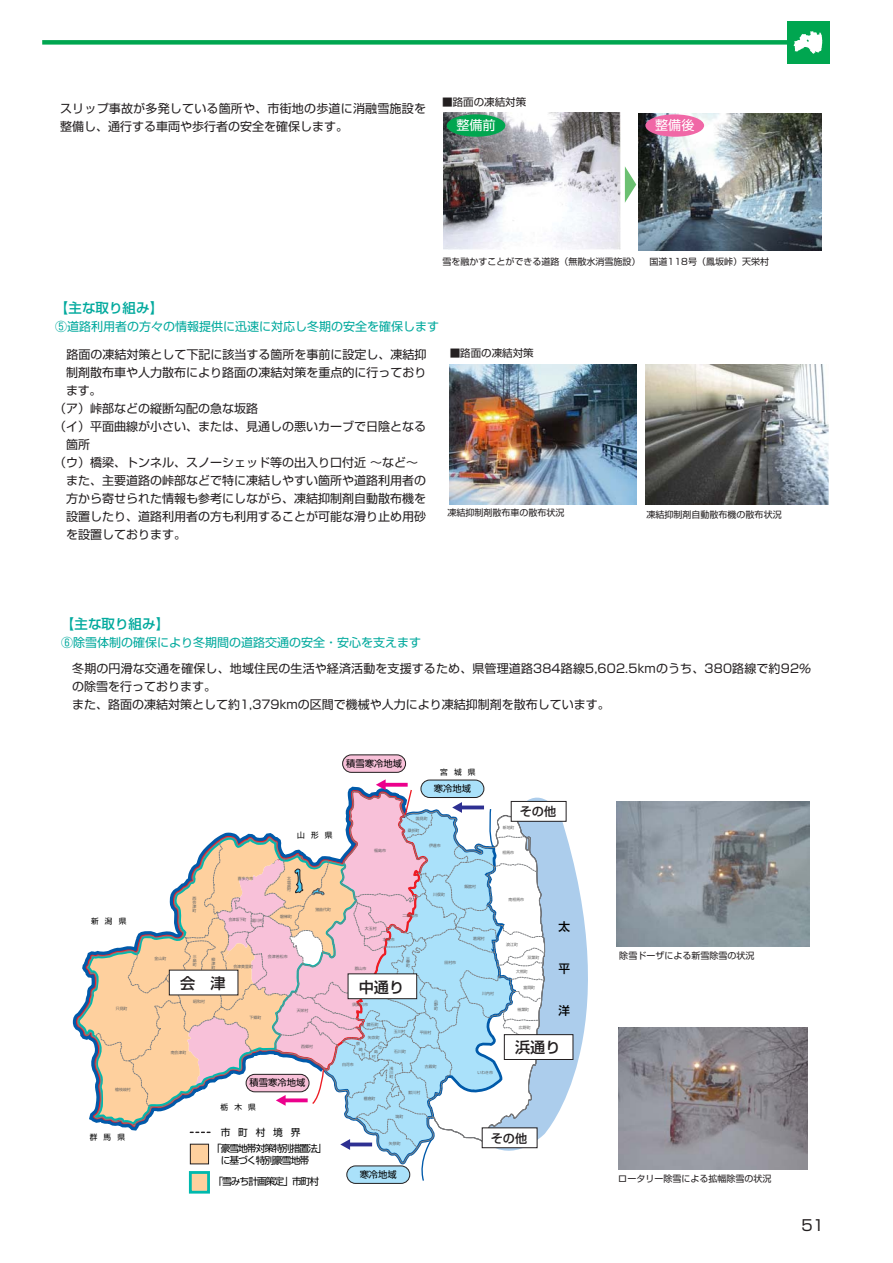
<style>
.page{position:relative;width:893px;height:1263px;background:#fff}
.page>*{position:absolute;margin:0;border:0;box-sizing:border-box;transform-origin:0 0}
.t1{font:500 15.15px "Shin Go";color:#231f20}
.t2{font:15px "Shin Go";color:#231f20}
.t3{font:500 13.5px "Shin Go";color:#00a99d}
.t4{font:13.05px "Shin Go";color:#fff}
.t5{font:500 12.15px "Shin Go";color:#231f20}
.t6{font:12px/18px "Shin Go";color:#231f20}
.t7{font:12px "Shin Go";color:#00a99d}
.t8{font:500 11.7px "Shin Go";color:#000}
.t9{font:10.5px "Shin Go";color:#231f20}
.t10{font:9.75px/16px "Shin Go";letter-spacing:-.1em;color:#000}
.t11{font:9.3px "Shin Go";color:#000}
.t12{font:9px "Shin Go";color:#231f20}
.t13{font:7.65px "Shin Go";color:#000}
.t14{font:3.9px/3.9px "Shin Go";color:#666;text-align:justify}
.t15{font:3.9px "Shin Go";color:#666;scale:.9 1}
.t16{font:3.6px "Shin Go";color:#666;scale:1.11 1}
.s1{color:#00a99d}
</style>
<div class="page">
<div style="left:42px;top:40px;width:764px;height:5px;background:#00a650"></div>
<div style="left:786px;top:21px;width:43px;height:43px;background:#00a650"></div>
<svg style="left:793px;top:31px;width:29px;height:23px"></svg>
<svg style="left:545px;top:799px;width:86px;height:334px"></svg>
<div style="left:346px;top:1166px;width:64px;height:18px;border:1px solid #231f20;border-radius:9px"></div>
<div style="left:342px;top:755px;width:63px;height:17px;background:#f8c1d9;border-radius:9px"></div>
<div style="left:342px;top:755px;width:64px;height:18px;border:1px solid #231f20;border-radius:9px"></div>
<div style="left:190px;top:1172px;width:18px;height:20px;background:#fed09e"></div>
<div style="left:189px;top:1171px;width:21px;height:23px;border:3px solid #00b9ad"></div>
<svg style="left:346px;top:779px;width:139px;height:403px"></svg>
<svg style="left:76px;top:791px;width:469px;height:374px"></svg>
<svg style="left:94px;top:812px;width:451px;height:336px"></svg>
<div style="left:169px;top:970px;width:69px;height:25px;background:#fff"></div>
<div style="left:348px;top:974px;width:68px;height:25px;background:#fff"></div>
<div style="left:347px;top:973px;width:70px;height:26px;border:1px solid #231f20"></div>
<div style="left:504px;top:1035px;width:69px;height:24px;background:#fff"></div>
<div style="left:504px;top:1034px;width:69px;height:26px;border:1px solid #231f20"></div>
<div style="left:511px;top:801px;width:55px;height:20px;background:#fff"></div>
<div style="left:511px;top:801px;width:55px;height:21px;border:1px solid #231f20"></div>
<div style="left:482px;top:1128px;width:55px;height:20px;background:#fff"></div>
<div style="left:482px;top:1128px;width:55px;height:20px;border:1px solid #231f20"></div>
<img style="left:616px;top:802px;width:193px;height:145px">
<img style="left:618px;top:1027px;width:189px;height:142px">
<img style="left:449px;top:365px;width:187px;height:139px">
<img style="left:645px;top:365px;width:181px;height:139px">
<img style="left:443px;top:113px;width:177px;height:136px">
<img style="left:639px;top:114px;width:182px;height:136px">
<div style="left:446px;top:114px;width:59px;height:23px;background:#00a650;border-radius:50%"></div>
<div style="left:645px;top:114px;width:59px;height:23px;background:#f067a6;border-radius:50%"></div>
<svg style="left:625px;top:166px;width:11px;height:37px"></svg>
<p class="t6" style="left:60px;top:101px;width:367px">スリップ事故が多発している箇所や、市街地の歩道に消融雪施設を整備し、通行する車両や歩行者の安全を確保します。</p>
<p class="t9" style="left:442px;top:98px;width:85px">■路面の凍結対策</p>
<p class="t4" style="left:456px;top:120px;width:41px">整備前</p>
<p class="t4" style="left:655px;top:120px;width:41px">整備後</p>
<p class="t12" style="left:442px;top:258px;width:328px">雪を融かすことができる道路（無散水消雪施設）　国道118号（鳳坂峠）天栄村</p>
<p class="t3" style="left:55px;top:303px;width:109px">【主な取り組み】</p>
<p class="t7" style="left:55px;top:322px;width:385px">⑤道路利用者の方々の情報提供に迅速に対応し冬期の安全を確保します</p>
<p class="t6" style="left:54px;top:347px;width:374px">　路面の凍結対策として下記に該当する箇所を事前に設定し、凍結抑</p>
<p class="t6" style="left:66px;top:365px;width:362px">制剤散布車や人力散布により路面の凍結対策を重点的に行っており</p>
<p class="t6" style="left:66px;top:383px;width:37px">ます。</p>
<p class="t6" style="left:54px;top:401px;width:206px">（ア）峠部などの縦断勾配の急な坂路</p>
<p class="t6" style="left:54px;top:419px;width:373px">（イ）平面曲線が小さい、または、見通しの悪いカーブで日陰となる</p>
<p class="t6" style="left:66px;top:437px;width:25px">箇所</p>
<p class="t6" style="left:54px;top:455px;width:365px">（ウ）橋梁、トンネル、スノーシェッド等の出入り口付近 ～など～</p>
<p class="t6" style="left:54px;top:473px;width:373px">　また、主要道路の峠部などで特に凍結しやすい箇所や道路利用者の</p>
<p class="t6" style="left:66px;top:491px;width:361px">方から寄せられた情報も参考にしながら、凍結抑制剤自動散布機を</p>
<p class="t6" style="left:66px;top:509px;width:361px">設置したり、道路利用者の方も利用することが可能な滑り止め用砂</p>
<p class="t6" style="left:66px;top:527px;width:122px">を設置しております。</p>
<p class="t9" style="left:449px;top:349px;width:85px">■路面の凍結対策</p>
<p class="t12" style="left:447px;top:510px;width:119px">凍結抑制剤散布車の散布状況</p>
<p class="t12" style="left:646px;top:511px;width:137px">凍結抑制剤自動散布機の散布状況</p>
<p class="t3" style="left:61px;top:619px;width:109px">【主な取り組み】</p>
<p class="t6" style="left:60px;top:631px;width:752px;line-height:25.5px"><span class="s1">⑥除雪体制の確保により冬期間の道路交通の安全・安心を支えます<br></span>　冬期の円滑な交通を確保し、地域住民の生活や経済活動を支援するため、県管理道路384路線5,602.5kmのうち、380路線で約92％</p>
<p class="t6" style="left:60px;top:679px;width:551px;text-indent:12px">の除雪を行っております。<br>　また、路面の凍結対策として約1,379kmの区間で機械や人力により凍結抑制剤を散布しています。</p>
<p class="t11" style="left:346px;top:760px;width:57px">積雪寒冷地域</p>
<p class="t13" style="left:440px;top:769px;width:37px">宮　城　県</p>
<p class="t11" style="left:434px;top:785px;width:39px">寒冷地域</p>
<p class="t13" style="left:297px;top:832px;width:37px">山　形　県</p>
<p class="t14" style="left:374px;top:849px;width:13px">福島市</p>
<p class="t14" style="left:416px;top:817px;width:13px">国見町</p>
<p class="t14" style="left:408px;top:829px;width:13px">桑折町</p>
<p class="t14" style="left:429px;top:844px;width:13px">伊達市</p>
<p class="t5" style="left:520px;top:807px;width:38px">その他</p>
<p class="t14" style="left:503px;top:826px;width:13px">新地町</p>
<p class="t14" style="left:502px;top:851px;width:13px">相馬市</p>
<p class="t13" style="left:91px;top:918px;width:37px">新　潟　県</p>
<p class="t14" style="left:116px;top:1007px;width:13px">只見町</p>
<p class="t14" style="left:115px;top:1088px;width:17px">檜枝岐村</p>
<p class="t14" style="left:192px;top:897px;width:5px">西会津町</p>
<p class="t14" style="left:238px;top:877px;width:17px">喜多方市</p>
<p class="t15" style="left:229px;top:918px;width:21px">会津坂下町</p>
<p class="t14" style="left:251px;top:919px;width:13px">湯川村</p>
<p class="t14" style="left:287px;top:877px;width:5px">北塩原村</p>
<p class="t14" style="left:280px;top:915px;width:13px">磐梯町</p>
<p class="t14" style="left:315px;top:908px;width:17px">猪苗代町</p>
<p class="t14" style="left:365px;top:927px;width:13px">大玉村</p>
<p class="t14" style="left:402px;top:914px;width:17px">二本松市</p>
<p class="t14" style="left:383px;top:938px;width:13px">本宮市</p>
<p class="t14" style="left:433px;top:893px;width:13px">川俣町</p>
<p class="t14" style="left:268px;top:955px;width:21px">会津若松市</p>
<p class="t14" style="left:154px;top:957px;width:13px">金山町</p>
<p class="t14" style="left:193px;top:955px;width:5px">三島町</p>
<p class="t14" style="left:211px;top:958px;width:5px">柳津町</p>
<p class="t14" style="left:233px;top:965px;width:21px">会津美里町</p>
<p class="t14" style="left:406px;top:957px;width:5px">三春町</p>
<p class="t14" style="left:444px;top:961px;width:13px">田村市</p>
<p class="t14" style="left:434px;top:1000px;width:5px">小野町</p>
<p class="t14" style="left:355px;top:967px;width:13px">郡山市</p>
<p class="t1" style="left:180px;top:977px;width:47px">会　津</p>
<p class="t1" style="left:359px;top:981px;width:47px">中通り</p>
<p class="t14" style="left:193px;top:1000px;width:13px">昭和村</p>
<p class="t14" style="left:352px;top:1003px;width:17px">須賀川市</p>
<p class="t14" style="left:297px;top:1009px;width:13px">天栄村</p>
<p class="t14" style="left:171px;top:1051px;width:17px">南会津町</p>
<p class="t14" style="left:249px;top:1016px;width:13px">下郷町</p>
<p class="t14" style="left:301px;top:1045px;width:13px">西郷村</p>
<p class="t11" style="left:249px;top:1079px;width:57px">積雪寒冷地域</p>
<p class="t14" style="left:367px;top:1023px;width:13px">鏡石町</p>
<p class="t14" style="left:368px;top:1036px;width:13px">矢吹町</p>
<p class="t14" style="left:394px;top:1030px;width:13px">玉川村</p>
<p class="t14" style="left:419px;top:1031px;width:13px">平田村</p>
<p class="t14" style="left:425px;top:1065px;width:13px">古殿町</p>
<p class="t14" style="left:356px;top:1042px;width:5px">泉</p>
<p class="t14" style="left:359px;top:1048px;width:5px">崎</p>
<p class="t16" style="left:378px;top:1047px;width:5px">中</p>
<p class="t14" style="left:394px;top:1050px;width:13px">石川町</p>
<p class="t16" style="left:374px;top:1050px;width:5px">島</p>
<p class="t14" style="left:361px;top:1053px;width:5px">村</p>
<p class="t16" style="left:372px;top:1056px;width:5px">村</p>
<p class="t14" style="left:342px;top:1063px;width:13px">白河市</p>
<p class="t14" style="left:389px;top:1067px;width:5px">浅川町</p>
<p class="t14" style="left:408px;top:1091px;width:13px">鮫川村</p>
<p class="t14" style="left:464px;top:885px;width:13px">飯舘村</p>
<p class="t14" style="left:473px;top:937px;width:13px">葛尾村</p>
<p class="t14" style="left:482px;top:992px;width:13px">川内村</p>
<p class="t14" style="left:477px;top:1071px;width:17px">いわき市</p>
<p class="t14" style="left:508px;top:898px;width:17px">南相馬市</p>
<p class="t14" style="left:506px;top:943px;width:13px">浪江町</p>
<p class="t14" style="left:527px;top:956px;width:13px">双葉町</p>
<p class="t14" style="left:516px;top:970px;width:13px">大熊町</p>
<p class="t14" style="left:523px;top:986px;width:13px">富岡町</p>
<p class="t14" style="left:517px;top:1008px;width:13px">楢葉町</p>
<p class="t14" style="left:519px;top:1026px;width:13px">広野町</p>
<p class="t8" style="left:558px;top:923px;width:13px">太</p>
<p class="t8" style="left:558px;top:965px;width:13px">平</p>
<p class="t8" style="left:558px;top:1006px;width:13px">洋</p>
<p class="t1" style="left:515px;top:1042px;width:47px">浜通り</p>
<p class="t12" style="left:619px;top:952px;width:137px">除雪ドーザによる新雪除雪の状況</p>
<p class="t14" style="left:364px;top:1097px;width:13px">棚倉町</p>
<p class="t13" style="left:220px;top:1105px;width:37px">栃　木　県</p>
<p class="t13" style="left:90px;top:1135px;width:37px">群　馬　県</p>
<p class="t10" style="left:212px;top:1125px;width:116px">　市　町　村　境　界<br>「豪雪地帯対策特別措置法」</p>
<p class="t10" style="left:212px;top:1153px;width:99px">　に基づく特別豪雪地帯</p>
<p class="t14" style="left:395px;top:1115px;width:9px">塙町</p>
<p class="t14" style="left:389px;top:1142px;width:13px">矢祭町</p>
<p class="t5" style="left:491px;top:1134px;width:38px">その他</p>
<p class="t10" style="left:213px;top:1175px;width:107px">「雪みち計画策定」市町村</p>
<p class="t11" style="left:359px;top:1171px;width:39px">寒冷地域</p>
<p class="t12" style="left:618px;top:1175px;width:155px">ロータリー除雪による拡幅除雪の状況</p>
<p class="t2" style="left:801px;top:1220px;width:24px">51</p>
</div>
